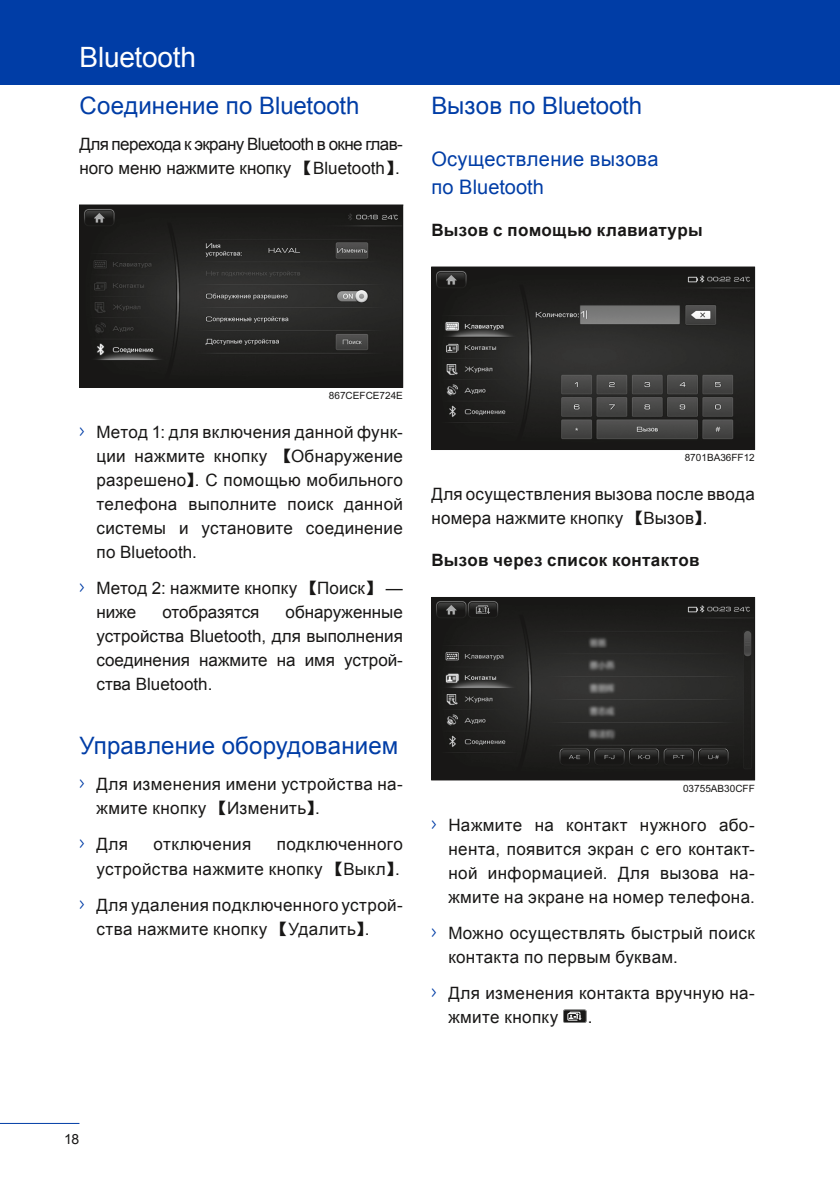
<style>
.page{position:relative;width:840px;height:1191px;background:#fff}
.page>*{position:absolute;margin:0;border:0;box-sizing:border-box;transform-origin:0 0}
.t1{font:28px "Arial";letter-spacing:-.01em;color:#fff}
.t2{font:24px "Arial";letter-spacing:.005em;color:#003da6}
.t3{font:20px/28px "Arial";letter-spacing:.015em;color:#003da6}
.t4{font:17px/24px "Arial";letter-spacing:.02em;color:#181716}
.t5{font:17px/24px "Arial";letter-spacing:-.035em;color:#181716}
.t6{font:700 17px "Arial";letter-spacing:.02em;color:#181716}
.t7{font:17px "Arial";color:#181716}
.t8{font:14px "Arial";color:#181716}
.t9{font:10px "Arial";color:#181716}
.s1{font-family:"Sim Sun"}
.s2{color:#003da6}
</style>
<div class="page">
<hr style="left:0;top:1123px;width:79px;height:1px;background:#003da6">
<div style="left:0;top:0;width:839px;height:85px;background:#003da6"></div>
<img style="left:80px;top:206px;width:322px;height:181px">
<hr style="left:79px;top:205px;width:324px;height:1px;background:#181716">
<hr style="left:402px;top:205px;width:1px;height:183px;background:#181716">
<hr style="left:79px;top:387px;width:324px;height:1px;background:#181716">
<hr style="left:79px;top:205px;width:1px;height:183px;background:#181716">
<img style="left:432px;top:268px;width:321px;height:181px">
<hr style="left:431px;top:267px;width:323px;height:1px;background:#181716">
<hr style="left:753px;top:267px;width:1px;height:183px;background:#181716">
<hr style="left:431px;top:449px;width:323px;height:1px;background:#181716">
<hr style="left:431px;top:267px;width:1px;height:183px;background:#181716">
<img style="left:432px;top:598px;width:321px;height:181px">
<hr style="left:431px;top:597px;width:323px;height:1px;background:#181716">
<hr style="left:753px;top:597px;width:1px;height:183px;background:#181716">
<hr style="left:431px;top:779px;width:323px;height:1px;background:#181716">
<hr style="left:431px;top:597px;width:1px;height:183px;background:#181716">
<div style="left:563px;top:1009px;width:23px;height:13px;background:#181716;border-radius:2px"></div>
<div style="left:562px;top:1009px;width:24px;height:13px;border:1px solid #868786;border-radius:2px"></div>
<svg style="left:566px;top:1011px;width:15px;height:10px"></svg>
<h1 class="t1" style="left:79px;top:39px;width:118px">Bluetooth</h1>
<h2 class="t2" style="left:79px;top:90px;width:281px">Соединение по Bluetooth</h2>
<p class="t5" style="left:79px;top:132px;width:325px">Для перехода к экрану Bluetooth в окне глав&shy;ного меню нажмите кнопку <span class="s1">【</span>Bluetooth<span class="s1">】</span>.</p>
<h2 class="t2" style="left:431px;top:90px;width:212px">Вызов по Bluetooth</h2>
<p class="t3" style="left:431px;top:145px;width:229px">Осуществление вызова по Bluetooth</p>
<p class="t6" style="left:431px;top:219px;width:272px">Вызов с помощью клавиатуры</p>
<p class="t9" style="left:329px;top:390px;width:75px">867CEFCE724E</p>
<p class="t4" style="left:96px;top:420px;width:308px;text-align:justify;text-indent:-17px"><span class="s2">■●▼</span> Метод 1: для включения данной функ&shy;ции нажмите кнопку <span class="s1">【</span>Обнаружение разрешено<span class="s1">】</span>. С помощью мобильного телефона выполните поиск данной системы и установите соединение по Bluetooth.</p>
<p class="t4" style="left:96px;top:576px;width:308px;text-indent:-17px"><span class="s2">■●▼</span> Метод 2: нажмите кнопку <span class="s1">【</span>Поиск<span class="s1">】</span> — ниже</p>
<p class="t4" style="left:96px;top:600px;width:308px;text-align:justify;text-indent:189px">обнаруженные устройства Bluetooth, для выполнения соединения нажмите на имя устрой&shy;ства Bluetooth.</p>
<p class="t7" style="left:162px;top:601px;width:98px">отобразятся</p>
<h2 class="t2" style="left:79px;top:730px;width:320px">Управление оборудованием</h2>
<p class="t4" style="left:96px;top:772px;width:308px;text-indent:-17px"><span class="s2">■●▼</span> Для изменения имени устройства на&shy;жмите кнопку <span class="s1">【</span>Изменить<span class="s1">】</span>.</p>
<p class="t4" style="left:79px;top:832px;width:50px"><span class="s2">■●▼</span> Для</p>
<p class="t4" style="left:153px;top:832px;width:99px">отключения</p>
<p class="t4" style="left:96px;top:832px;width:308px;text-align:right">подключенного<br>устройства нажмите кнопку <span class="s1">【</span>Выкл<span class="s1">】</span>.</p>
<p class="t4" style="left:96px;top:892px;width:308px;text-indent:-17px"><span class="s2">■●▼</span> Для удаления подключенного устрой&shy;ства нажмите кнопку <span class="s1">【</span>Удалить<span class="s1">】</span>.</p>
<p class="t9" style="left:684px;top:452px;width:72px">8701BA36FF12</p>
<p class="t4" style="left:431px;top:482px;width:325px">Для осуществления вызова после ввода номера нажмите кнопку <span class="s1">【</span>Вызов<span class="s1">】</span>.</p>
<p class="t6" style="left:431px;top:549px;width:270px">Вызов через список контактов</p>
<p class="t9" style="left:682px;top:782px;width:73px">03755AB30CFF</p>
<p class="t4" style="left:448px;top:813px;width:308px;text-align:justify;text-indent:-17px"><span class="s2">■●▼</span> Нажмите на контакт нужного або&shy;нента, появится экран с его контакт&shy;ной информацией. Для вызова на&shy;жмите на экране на номер телефона.</p>
<p class="t4" style="left:448px;top:921px;width:308px;text-indent:-17px"><span class="s2">■●▼</span> Можно осуществлять быстрый поиск контакта по первым буквам.</p>
<p class="t4" style="left:448px;top:981px;width:308px;text-indent:-17px"><span class="s2">■●▼</span> Для изменения контакта вручную на&shy;жмите кнопку</p>
<p class="t4" style="left:587px;top:1005px;width:6px">.</p>
<p class="t8" style="left:64px;top:1129px;width:17px">18</p>
</div>
